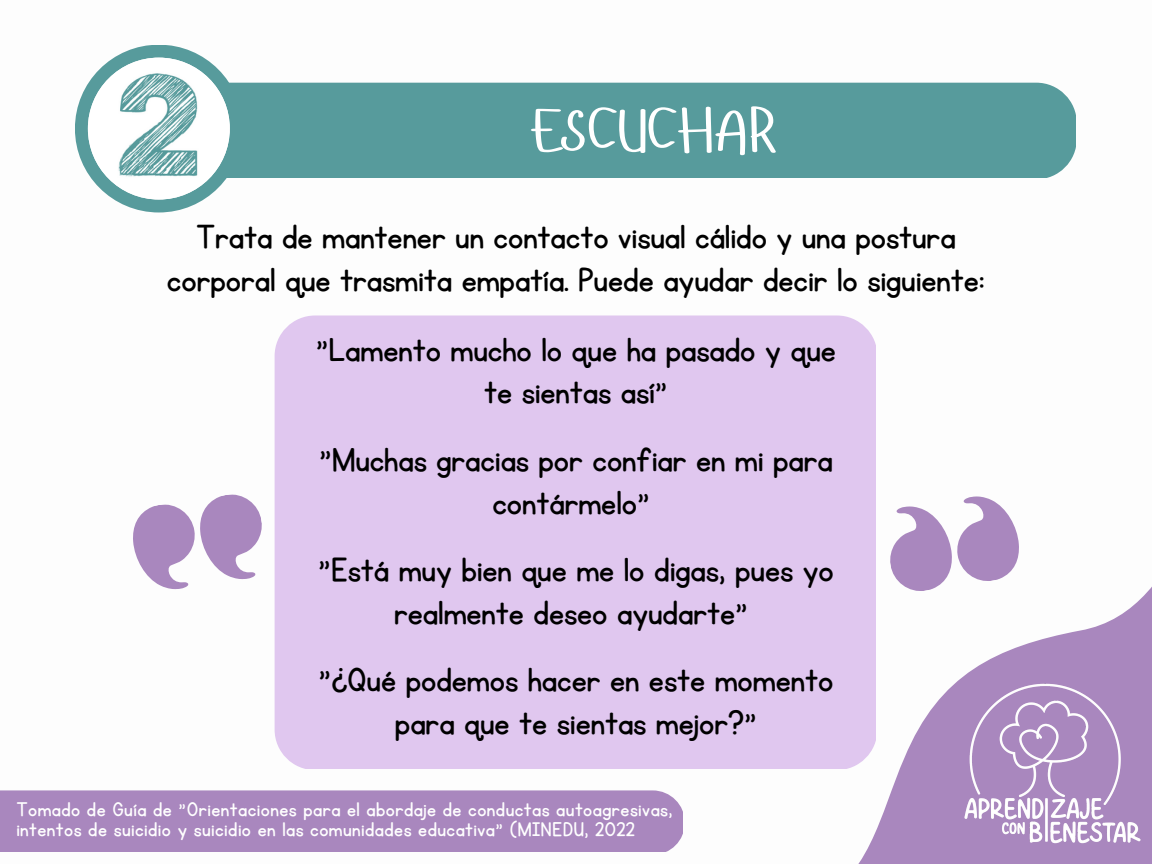
<style>
.page{position:relative;width:1152px;height:864px;background:#fff}
.page>*{position:absolute;margin:0;border:0;box-sizing:border-box;transform-origin:0 0}
.t1{font:62.4px "Hangyaboly";color:#fff}
.t2{font:39px/42.8px "KG Primary Penmanship";letter-spacing:-.005em;color:#000;text-align:center}
.t3{font:23.1px/20.2px "KG Primary Penmanship";letter-spacing:.02em;color:#fff}
</style>
<div class="page">
<div style="left:227px;top:83px;width:849px;height:95px;background:#579b9c"></div>
<div style="left:75px;top:45px;width:168px;height:167px;background:#579b9c;border-radius:50%"></div>
<div style="left:275px;top:315px;width:585px;height:454px;background:#e0c7ef"></div>
<svg style="left:548px;top:323px;width:604px;height:541px;fill:#e0c7ef"></svg>
<img style="left:954px;top:664px;width:198px;height:198px">
<img style="left:88px;top:58px;width:142px;height:142px;border-radius:50%">
<svg style="left:133px;top:494px;width:129px;height:96px"></svg>
<svg style="left:882px;top:490px;width:143px;height:105px"></svg>
<div style="left:0;top:790px;width:683px;height:62px;background:#a987be"></div>
<h1 class="t1" style="left:531px;top:89px;width:247px">ESCUCHAR</h1>
<p class="t2" style="left:167px;top:216px;width:819px">Trata de mantener un contacto visual cálido y una postura corporal que trasmita empatía. Puede ayudar decir lo siguiente:</p>
<p class="t2" style="left:316px;top:329px;width:522px">"Lamento mucho lo que ha pasado y que te sientas así"</p>
<p class="t2" style="left:319px;top:439px;width:515px">"Muchas gracias por confiar en mi para contármelo"</p>
<p class="t2" style="left:318px;top:550px;width:517px">"Está muy bien que me lo digas, pues yo realmente deseo ayudarte"</p>
<p class="t2" style="left:319px;top:660px;width:516px">"¿Qué podemos hacer en este momento para que te sientas mejor?"</p>
<p class="t3" style="left:16px;top:800px;width:658px">Tomado de Guía de "Orientaciones para el abordaje de conductas autoagresivas, intentos de suicidio y suicidio en las comunidades educativa" (MINEDU, 2022</p>
</div>
